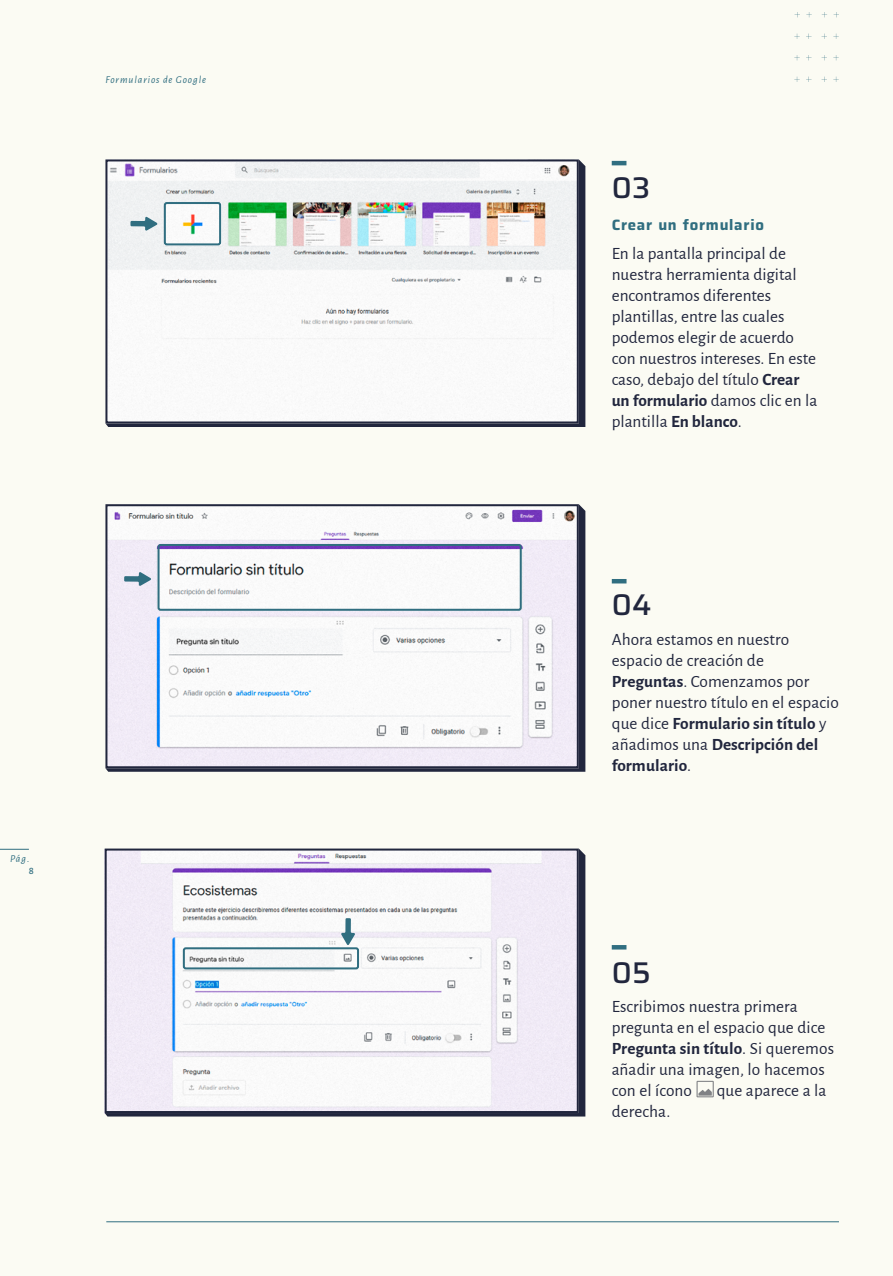
<style>
.page{position:relative;width:893px;height:1276px;background:#fbfbf3}
.page>*{position:absolute;margin:0;border:0;box-sizing:border-box;transform-origin:0 0}
.t1{font:500 30px "Saira";color:#21263d}
.t2{font:17.25px/21px "Alegreya Sans";color:#21263d}
.t3{font:700 15px "Saira";letter-spacing:.05em;color:#306e80}
.t4{font:italic 10.5px "Alegreya Sans";letter-spacing:.09em;color:#306e80}
.t5{font:500 10.5px "Alegreya Sans";color:#306e80}
.s1{font-weight:700}
</style>
<div class="page">
<hr style="left:106px;top:1221px;width:733px;height:1px;background:#306e80">
<svg style="left:0;top:849px;width:29px;height:1px"></svg>
<svg style="left:794px;top:77px;width:17px;height:5px"></svg>
<svg style="left:794px;top:55px;width:17px;height:5px"></svg>
<svg style="left:794px;top:34px;width:17px;height:5px"></svg>
<svg style="left:794px;top:12px;width:18px;height:5px"></svg>
<svg style="left:821px;top:77px;width:18px;height:5px"></svg>
<svg style="left:821px;top:55px;width:18px;height:5px"></svg>
<svg style="left:821px;top:34px;width:18px;height:5px"></svg>
<svg style="left:822px;top:12px;width:17px;height:5px"></svg>
<hr style="left:612px;top:161px;width:14px;height:4px;background:#306e80">
<hr style="left:612px;top:579px;width:14px;height:4px;background:#306e80">
<hr style="left:612px;top:945px;width:14px;height:4px;background:#306e80">
<svg style="left:105px;top:159px;width:480px;height:268px"></svg>
<svg style="left:105px;top:504px;width:480px;height:268px"></svg>
<svg style="left:105px;top:848px;width:480px;height:268px"></svg>
<div style="left:164px;top:202px;width:57px;height:43px;border:2px solid #306e80;border-radius:2px"></div>
<svg style="left:130px;top:216px;width:28px;height:15px"></svg>
<div style="left:158px;top:544px;width:364px;height:67px;border:2px solid #306e80;border-radius:2px"></div>
<div style="left:183px;top:947px;width:176px;height:22px;border:2px solid #306e80;border-radius:2px"></div>
<svg style="left:124px;top:572px;width:27px;height:14px"></svg>
<svg style="left:341px;top:918px;width:14px;height:27px"></svg>
<svg style="left:696px;top:1080px;width:18px;height:17px"></svg>
<p class="t4" style="left:105px;top:72px;width:102px">Formularios de Google</p>
<p class="t4" style="left:10px;top:851px;width:21px">Pág.</p>
<p class="t5" style="left:29px;top:863px;width:7px">8</p>
<h1 class="t1" style="left:612px;top:165px;width:40px">03</h1>
<p class="t3" style="left:612px;top:213px;width:154px">Crear un formulario</p>
<p class="t2" style="left:612px;top:242px;width:207px">En la pantalla principal de nuestra herramienta digital encontramos diferentes plantillas, entre las cuales podemos elegir de acuerdo con nuestros intereses. En este caso, debajo del título <span class="s1">Crear un formulario</span> damos clic en la plantilla <span class="s1">En blanco</span>.</p>
<h1 class="t1" style="left:612px;top:582px;width:41px">04</h1>
<p class="t2" style="left:612px;top:627px;width:229px">Ahora estamos en nuestro espacio de creación de<br><span class="s1">Preguntas</span>. Comenzamos por poner nuestro título en el espacio que dice <span class="s1">Formulario sin título</span> y añadimos una <span class="s1">Descripción del formulario</span>.</p>
<h1 class="t1" style="left:612px;top:949px;width:41px">05</h1>
<p class="t2" style="left:612px;top:994px;width:224px">Escribimos nuestra primera pregunta en el espacio que dice<br><span class="s1">Pregunta sin título</span>. Si queremos añadir una imagen, lo hacemos con el ícono</p>
<p class="t2" style="left:717px;top:1078px;width:111px">que aparece a la</p>
<p class="t2" style="left:612px;top:1099px;width:60px">derecha.</p>
</div>
